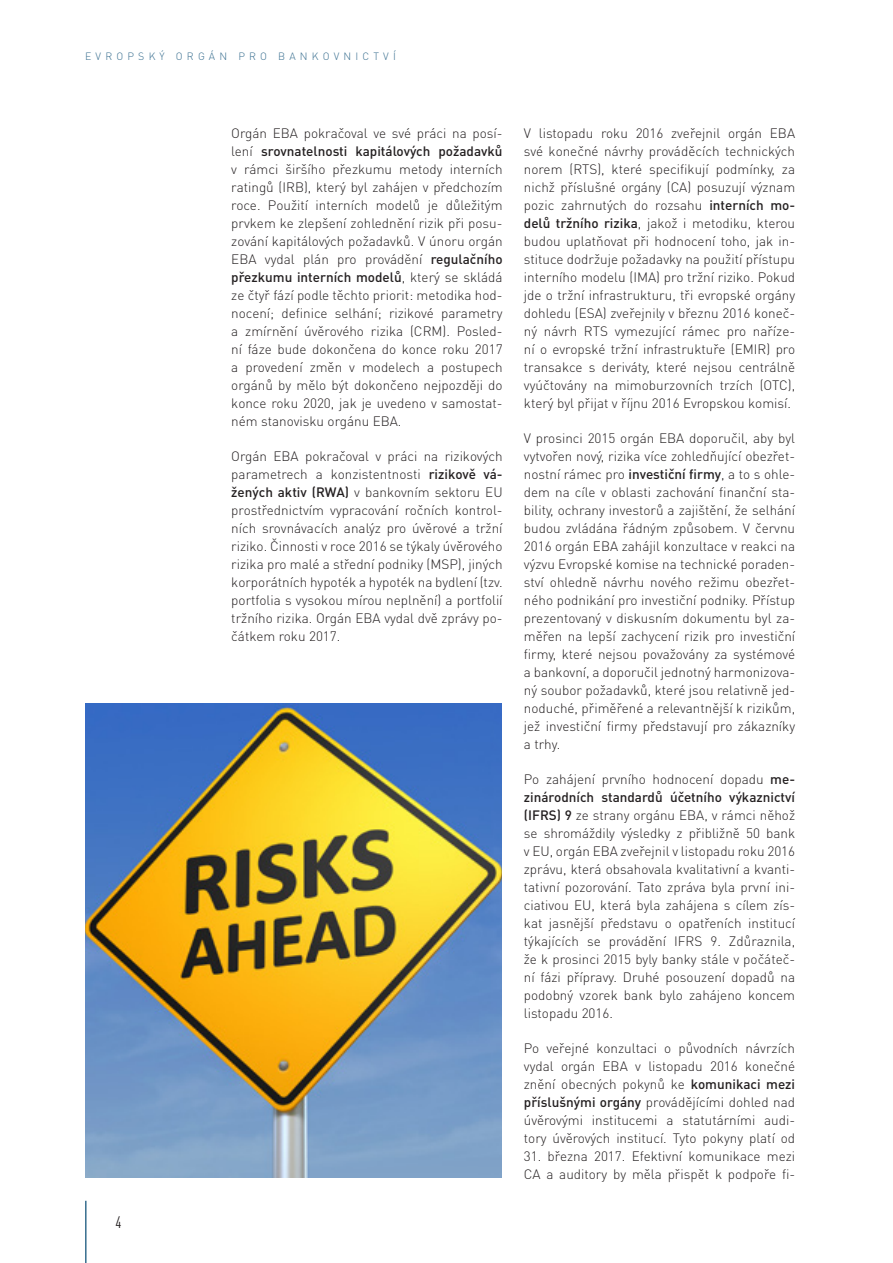
<style>
.page{position:relative;width:893px;height:1263px;background:#fff}
.page>*{position:absolute;margin:0;border:0;box-sizing:border-box;transform-origin:0 0}
.t1{font:condensed 16.5px "DIN Pro";color:#231f20}
.body{font:300 13.5px/18px "DIN Pro";color:#231f20;text-align:justify}
.t2{font:300 10.5px "DIN Pro";letter-spacing:.4em;color:#386e8f}
.s1{font-weight:500}
</style>
<div class="page">
<hr style="left:85px;top:1201px;width:2px;height:62px;background:#386e8f">
<img style="left:85px;top:704px;width:417px;height:474px">
<p class="t2" style="left:85px;top:49px;width:312px">EVROPSKÝ ORGÁN PRO BANKOVNICTVÍ</p>
<p class="t1" style="left:116px;top:1212px;width:7px">4</p>
<p class="body" style="left:231px;top:123px;width:273px">Orgán EBA pokračoval ve své práci na posí&shy;lení <span class="s1">srovnatelnosti kapitálových požadavků </span>v rámci širšího přezkumu metody interních ratingů (IRB), který byl zahájen v předchozím roce. Použití interních modelů je důležitým prvkem ke zlepšení zohlednění rizik při posu&shy;zování kapitálových požadavků. V únoru orgán EBA vydal plán pro provádění <span class="s1">regulačního přezkumu interních modelů</span>, který se skládá ze čtyř fází podle těchto priorit: metodika hod&shy;nocení; definice selhání; rizikové parametry a zmírnění úvěrového rizika (CRM). Posled&shy;ní fáze bude dokončena do konce roku 2017 a provedení změn v modelech a postupech orgánů by mělo být dokončeno nejpozději do konce roku 2020, jak je uvedeno v samostat&shy;ném stanovisku orgánu EBA.</p>
<p class="body" style="left:231px;top:446px;width:273px">Orgán EBA pokračoval v práci na rizikových parametrech a konzistentnosti <span class="s1">rizikově vá&shy;žených aktiv (RWA)</span> v bankovním sektoru EU prostřednictvím vypracování ročních kontrol&shy;ních srovnávacích analýz pro úvěrové a tržní riziko. Činnosti v roce 2016 se týkaly úvěrového rizika pro malé a střední podniky (MSP), jiných korporátních hypoték a hypoték na bydlení (tzv. portfolia s vysokou mírou neplnění) a portfolií tržního rizika. Orgán EBA vydal dvě zprávy po&shy;čátkem roku 2017.</p>
<p class="body" style="left:524px;top:123px;width:273px">V listopadu roku 2016 zveřejnil orgán EBA své konečné návrhy prováděcích technických norem (RTS), které specifikují podmínky, za nichž příslušné orgány (CA) posuzují význam pozic zahrnutých do rozsahu <span class="s1">interních mo&shy;delů tržního rizika</span>, jakož i metodiku, kterou budou uplatňovat při hodnocení toho, jak in&shy;stituce dodržuje požadavky na použití přístupu interního modelu (IMA) pro tržní riziko. Pokud jde o tržní infrastrukturu, tři evropské orgány dohledu (ESA) zveřejnily v březnu 2016 koneč&shy;ný návrh RTS vymezující rámec pro naříze&shy;ní o evropské tržní infrastruktuře (EMIR) pro transakce s deriváty, které nejsou centrálně vyúčtovány na mimoburzovních trzích (OTC), který byl přijat v říjnu 2016 Evropskou komisí.</p>
<p class="body" style="left:524px;top:428px;width:273px">V prosinci 2015 orgán EBA doporučil, aby byl vytvořen nový, rizika více zohledňující obezřet&shy;nostní rámec pro <span class="s1">investiční firmy</span>, a to s ohle&shy;dem na cíle v oblasti zachování finanční sta&shy;bility, ochrany investorů a zajištění, že selhání budou zvládána řádným způsobem. V červnu 2016 orgán EBA zahájil konzultace v reakci na výzvu Evropské komise na technické poraden&shy;ství ohledně návrhu nového režimu obezřet&shy;ného podnikání pro investiční podniky. Přístup prezentovaný v diskusním dokumentu byl za&shy;měřen na lepší zachycení rizik pro investiční firmy, které nejsou považovány za systémové a bankovní, a doporučil jednotný harmonizova&shy;ný soubor požadavků, které jsou relativně jed&shy;noduché, přiměřené a relevantnější k rizikům, jež investiční firmy představují pro zákazníky a trhy.</p>
<p class="body" style="left:524px;top:769px;width:273px">Po zahájení prvního hodnocení dopadu <span class="s1">me&shy;zinárodních standardů účetního výkaznictví (IFRS) 9</span> ze strany orgánu EBA, v rámci něhož se shromáždily výsledky z přibližně 50 bank v EU, orgán EBA zveřejnil v listopadu roku 2016 zprávu, která obsahovala kvalitativní a kvanti&shy;tativní pozorování. Tato zpráva byla první ini&shy;ciativou EU, která byla zahájena s cílem zís&shy;kat jasnější představu o opatřeních institucí týkajících se provádění IFRS 9. Zdůraznila, že k prosinci 2015 byly banky stále v počáteč&shy;ní fázi přípravy. Druhé posouzení dopadů na podobný vzorek bank bylo zahájeno koncem listopadu 2016.</p>
<p class="body" style="left:524px;top:1038px;width:273px">Po veřejné konzultaci o původních návrzích vydal orgán EBA v listopadu 2016 konečné znění obecných pokynů ke <span class="s1">komunikaci mezi příslušnými orgány</span> provádějícími dohled nad úvěrovými institucemi a statutárními audi&shy;tory úvěrových institucí. Tyto pokyny platí od</p>
<p class="body" style="left:524px;top:1146px;width:273px">31. března 2017. Efektivní komunikace mezi<br>CA a auditory by měla přispět k podpoře fi-</p>
</div>
